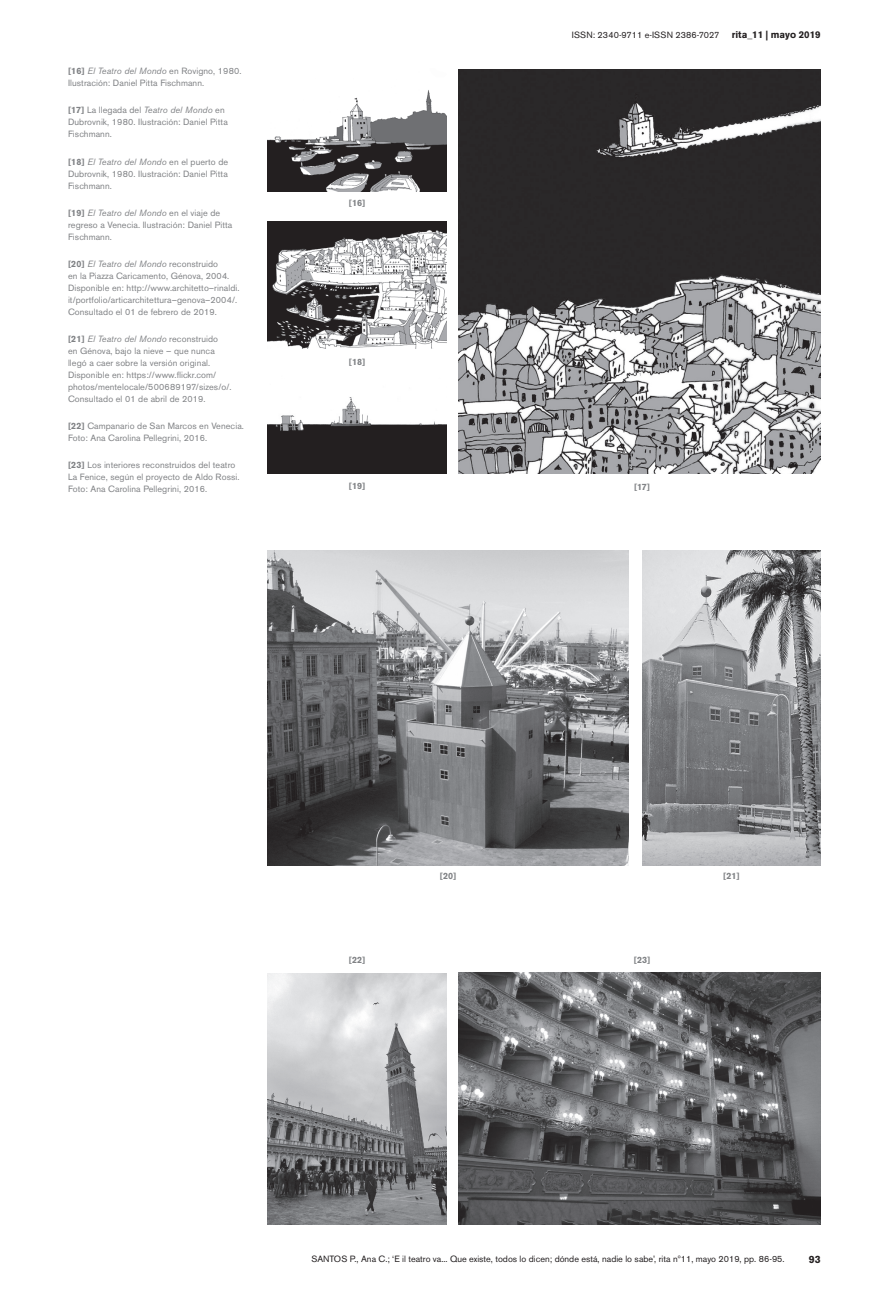
<style>
.page{position:relative;width:876px;height:1302px;background:#fff}
.page>*{position:absolute;margin:0;border:0;box-sizing:border-box;transform-origin:0 0}
.t1{font:700 10.5px "Akzidenz Grotesk BE";color:#231f20}
.t2{font:700 9.75px "Akzidenz Grotesk BE";color:#231f20}
.t3{font:9px/12px "Akzidenz Grotesk BE";letter-spacing:.01em;color:#808285}
.t4{font:9px "Akzidenz Grotesk BE";color:#231f20}
.t5{font:700 9px "Akzidenz Grotesk BE";color:#808285}
.t6{font:9px "Akzidenz Grotesk BE";letter-spacing:.02em;color:#231f20}
.s1{font-weight:700}
.s2{font-style:italic}
</style>
<div class="page">
<img style="left:268px;top:90px;width:178px;height:101px">
<img style="left:459px;top:69px;width:362px;height:404px">
<img style="left:268px;top:222px;width:178px;height:126px">
<img style="left:268px;top:397px;width:178px;height:76px">
<img style="left:268px;top:550px;width:360px;height:315px">
<img style="left:642px;top:550px;width:179px;height:315px">
<img style="left:268px;top:973px;width:178px;height:250px">
<img style="left:459px;top:972px;width:362px;height:252px">
<p class="t3" style="left:68px;top:65px;width:175px"><span class="s1">[16]</span> <span class="s2">El Teatro del Mondo</span> en Rovigno, 1980.<br>Ilustración: Daniel Pitta Fischmann.</p>
<p class="t3" style="left:68px;top:104px;width:161px"><span class="s1">[17]</span> La llegada del <span class="s2">Teatro del Mondo</span> en<br>Dubrovnik, 1980. Ilustración: Daniel Pitta<br>Fischmann.</p>
<p class="t3" style="left:68px;top:155px;width:162px;text-align:justify"><span class="s1">[18]</span> <span class="s2">El Teatro del Mondo</span> en el puerto de Dubrovnik, 1980. Ilustración: Daniel Pitta Fischmann.</p>
<p class="t3" style="left:68px;top:206px;width:166px"><span class="s1">[19]</span> <span class="s2">El Teatro del Mondo</span> en el viaje de regreso a Venecia. Ilustración: Daniel Pitta<br>Fischmann.</p>
<p class="t3" style="left:68px;top:257px;width:173px"><span class="s1">[20]</span> <span class="s2">El Teatro del Mondo</span> reconstruido<br>en la Piazza Caricamento, Génova, 2004.<br>Disponible en: http://www.architetto–rinaldi. it/portfolio/articarchitettura–genova–2004/.<br>Consultado el 01 de febrero de 2019.</p>
<p class="t3" style="left:68px;top:332px;width:165px"><span class="s1">[21]</span> <span class="s2">El Teatro del Mondo</span> reconstruido<br>en Génova, bajo la nieve – que nunca llegó a caer sobre la versión original.<br>Disponible en: https://www.flickr.com/ photos/mentelocale/500689197/sizes/o/.<br>Consultado el 01 de abril de 2019.</p>
<p class="t3" style="left:68px;top:419px;width:177px"><span class="s1">[22]</span> Campanario de San Marcos en Venecia.<br>Foto: Ana Carolina Pellegrini, 2016.</p>
<p class="t3" style="left:68px;top:458px;width:173px"><span class="s1">[23]</span> Los interiores reconstruidos del teatro<br>La Fenice, según el proyecto de Aldo Rossi.<br>Foto: Ana Carolina Pellegrini, 2016.</p>
<p class="t5" style="left:349px;top:198px;width:18px">[16]</p>
<p class="t5" style="left:349px;top:356px;width:18px">[18]</p>
<p class="t5" style="left:349px;top:480px;width:18px">[19]</p>
<p class="t6" style="left:572px;top:29px;width:149px">ISSN: 2340-9711 e-ISSN 2386-7027</p>
<p class="t2" style="left:732px;top:29px;width:90px">rita_11 | mayo 2019</p>
<p class="t5" style="left:634px;top:482px;width:18px">[17]</p>
<p class="t5" style="left:440px;top:870px;width:18px">[20]</p>
<p class="t5" style="left:723px;top:870px;width:18px">[21]</p>
<p class="t5" style="left:349px;top:954px;width:18px">[22]</p>
<p class="t5" style="left:634px;top:954px;width:18px">[23]</p>
<p class="t4" style="left:311px;top:1253px;width:475px">SANTOS P., Ana C.; ‘E il teatro va... Que existe, todos lo dicen; dónde está, nadie lo sabe’, rita nº11, mayo 2019, pp. 86-95.</p>
<p class="t1" style="left:809px;top:1252px;width:13px">93</p>
</div>
